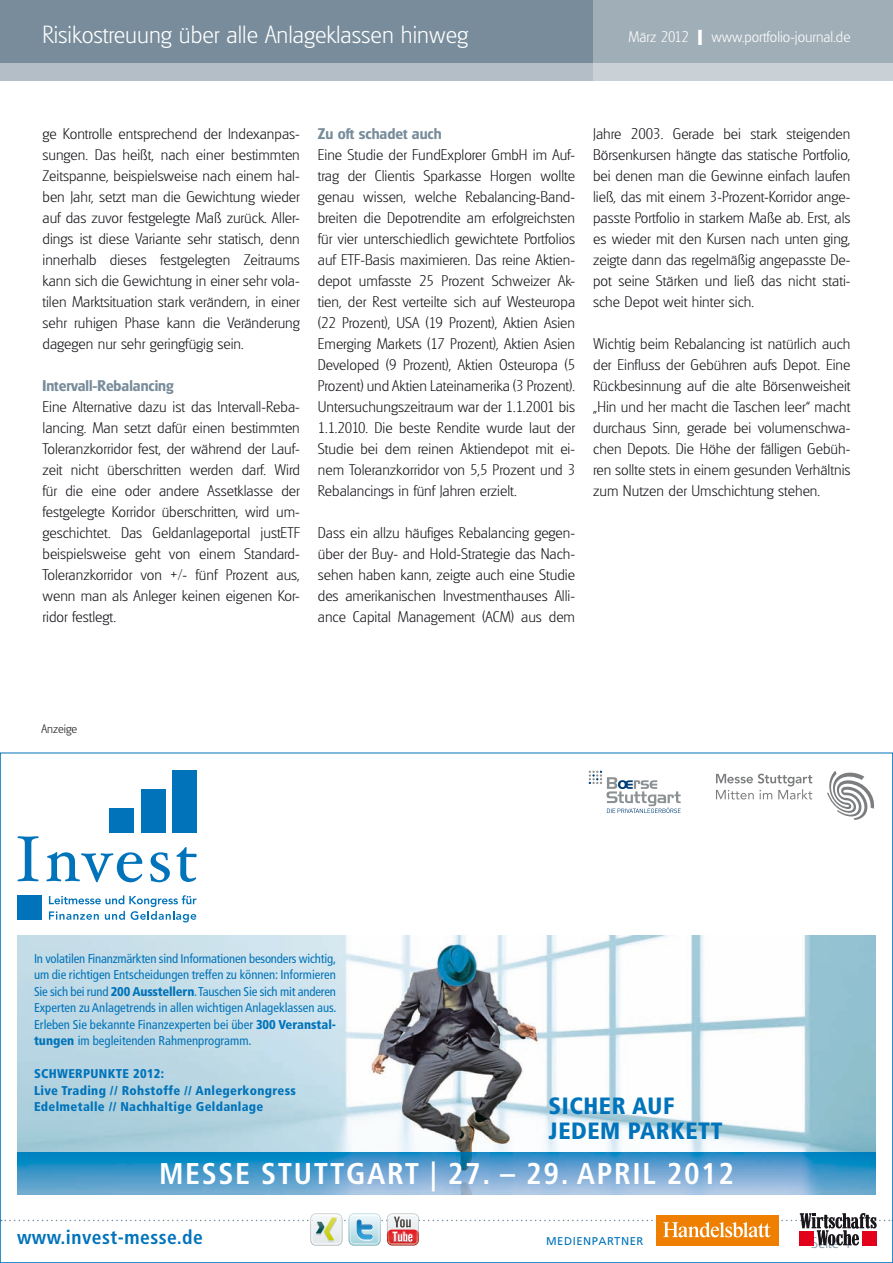
<style>
.page{position:relative;width:893px;height:1263px;background:#fff}
.page>*{position:absolute;margin:0;border:0;box-sizing:border-box;transform-origin:0 0}
.t1{font:700 condensed 30px "Frutiger";letter-spacing:.055em;color:#fff}
.t2{font:200 24px "Glasgow Serial";color:#fff}
.t3{font:900 condensed 23.55px/25px "Frutiger";letter-spacing:.025em;color:#0073ba}
.t4{font:700 condensed 19.5px "Frutiger";letter-spacing:.025em;color:#0073ba}
.t5{font:200 15px/21px "Glasgow Serial";color:#1a171c;text-align:justify}
.t6{font:700 15px "Glasgow Serial";color:#788c9b}
.t7{font:200 15px "Glasgow Serial";color:#fff}
.t8{font:200 15px "Glasgow Serial";color:#788c9b}
.t9{font:condensed 12.75px/16.5px "Frutiger";color:#0073ba;text-align:justify}
.t10{font:900 condensed 12.75px/16.5px "Frutiger";letter-spacing:.025em;color:#0073ba}
.t11{font:200 12px "Glasgow Serial";color:#1a171c}
.t12{font:11.25px "Frutiger";letter-spacing:.05em;color:#0073ba}
.s1{font-weight:700;font-size:21px}
.s2{font-weight:900}
</style>
<div class="page">
<div style="left:0;top:0;width:893px;height:81px;background:#788c9b"></div>
<div style="left:0;top:64px;width:893px;height:17px;background:#b3bec6"></div>
<svg style="left:593px;top:0;width:300px;height:81px;background:#a9b5be"></svg>
<img style="left:17px;top:935px;width:859px;height:217px">
<div style="left:172px;top:770px;width:25px;height:63px;background:#0073ba"></div>
<div style="left:141px;top:789px;width:24px;height:44px;background:#0073ba"></div>
<div style="left:110px;top:808px;width:24px;height:25px;background:#0073ba"></div>
<svg style="left:18px;top:836px;width:20px;height:45px"></svg>
<svg style="left:46px;top:852px;width:96px;height:30px"></svg>
<svg style="left:150px;top:852px;width:20px;height:30px"></svg>
<svg style="left:176px;top:847px;width:21px;height:35px"></svg>
<div style="left:18px;top:896px;width:24px;height:24px;background:#0073ba"></div>
<svg style="left:49px;top:895px;width:147px;height:27px"></svg>
<div style="left:656px;top:1215px;width:122px;height:31px;background:#ee7f00"></div>
<svg style="left:1px;top:1213px;width:892px;height:32px"></svg>
<img style="left:17px;top:1152px;width:859px;height:43px">
<svg style="left:827px;top:771px;width:47px;height:49px"></svg>
<svg style="left:716px;top:774px;width:96px;height:25px"></svg>
<svg style="left:589px;top:771px;width:92px;height:42px"></svg>
<h2 class="t2" style="left:43px;top:20px;width:427px">Risikostreuung über alle Anlageklassen hinweg</h2>
<p class="t7" style="left:629px;top:27px;width:223px">März 2012 <span class="s1">I</span> www.portfolio-journal.de</p>
<p class="t5" style="left:43px;top:123px;width:259px">ge Kontrolle entsprechend der Indexanpas&shy;sungen. Das heißt, nach einer bestimmten Zeitspanne, beispielsweise nach einem hal&shy;ben Jahr, setzt man die Gewichtung wieder auf das zuvor festgelegte Maß zurück. Aller&shy;dings ist diese Variante sehr statisch, denn innerhalb dieses festgelegten Zeitraums kann sich die Gewichtung in einer sehr vola&shy;tilen Marktsituation stark verändern, in einer sehr ruhigen Phase kann die Veränderung dagegen nur sehr geringfügig sein.</p>
<p class="t6" style="left:43px;top:376px;width:133px">Intervall-Rebalancing</p>
<p class="t5" style="left:43px;top:396px;width:259px">Eine Alternative dazu ist das Intervall-Reba&shy;lancing. Man setzt dafür einen bestimmten Toleranzkorridor fest, der während der Lauf&shy;zeit nicht überschritten werden darf. Wird für die eine oder andere Assetklasse der festgelegte Korridor überschritten, wird um&shy;geschichtet. Das Geldanlageportal justETF beispielsweise geht von einem Standard-Toleranzkorridor von +/- fünf Prozent aus, wenn man als Anleger keinen eigenen Kor&shy;ridor festlegt.</p>
<p class="t6" style="left:318px;top:124px;width:125px">Zu oft schadet auch</p>
<p class="t5" style="left:318px;top:144px;width:259px">Eine Studie der FundExplorer GmbH im Auf&shy;trag der Clientis Sparkasse Horgen wollte genau wissen, welche Rebalancing-Band&shy;breiten die Depotrendite am erfolgreichsten für vier unterschiedlich gewichtete Portfolios auf ETF-Basis maximieren. Das reine Aktien&shy;depot umfasste 25 Prozent Schweizer Ak&shy;tien, der Rest verteilte sich auf Westeuropa (22 Prozent), USA (19 Prozent), Aktien Asien Emerging Markets (17 Prozent), Aktien Asien Developed (9 Prozent), Aktien Osteuropa (5<br>Prozent) und Aktien Lateinamerika (3 Prozent).<br>Untersuchungszeitraum war der 1.1.2001 bis 1.1.2010. Die beste Rendite wurde laut der Studie bei dem reinen Aktiendepot mit ei&shy;nem Toleranzkorridor von 5,5 Prozent und 3<br>Rebalancings in fünf Jahren erzielt.</p>
<p class="t5" style="left:318px;top:522px;width:259px">Dass ein allzu häufiges Rebalancing gegen&shy;über der Buy- and Hold-Strategie das Nach&shy;sehen haben kann, zeigte auch eine Studie des amerikanischen Investmenthauses Alli&shy;ance Capital Management (ACM) aus dem</p>
<p class="t5" style="left:593px;top:123px;width:259px">Jahre 2003. Gerade bei stark steigenden Börsenkursen hängte das statische Portfolio, bei denen man die Gewinne einfach laufen ließ, das mit einem 3-Prozent-Korridor ange&shy;passte Portfolio in starkem Maße ab. Erst, als es wieder mit den Kursen nach unten ging, zeigte dann das regelmäßig angepasste De&shy;pot seine Stärken und ließ das nicht stati&shy;sche Depot weit hinter sich.</p>
<p class="t5" style="left:593px;top:333px;width:259px">Wichtig beim Rebalancing ist natürlich auch der Einfluss der Gebühren aufs Depot. Eine Rückbesinnung auf die alte Börsenweisheit „Hin und her macht die Taschen leer“ macht durchaus Sinn, gerade bei volumenschwa&shy;chen Depots. Die Höhe der fälligen Gebüh&shy;ren sollte stets in einem gesunden Verhältnis zum Nutzen der Umschichtung stehen.</p>
<p class="t11" style="left:41px;top:722px;width:37px">Anzeige</p>
<p class="t9" style="left:34px;top:950px;width:304px">In volatilen Finanzmärkten sind Informationen besonders wichtig, um die richtigen Entscheidungen treffen zu können: Informieren Sie sich bei rund <span class="s2">200 Ausstellern</span>. Tauschen Sie sich mit anderen Experten zu Anlagetrends in allen wichtigen Anlageklassen aus.<br>Erleben Sie bekannte Finanzexperten bei über <span class="s2">300 Veranstal&shy;tungen</span> im beglei tenden Rahmenprogramm.</p>
<p class="t10" style="left:34px;top:1065px;width:263px">SCHWERPUNKTE 2012:<br>Live Trading // Rohstoffe // Anlegerkongress<br>Edelmetalle // Nachhaltige Geldanlage</p>
<h3 class="t3" style="left:549px;top:1093px;width:175px">SICHER AUF<br>JEDEM PARKETT</h3>
<h1 class="t1" style="left:159px;top:1156px;width:576px">MESSE STUTTGART | 27. – 29. APRIL 2012</h1>
<h3 class="t4" style="left:17px;top:1226px;width:187px">www.invest-messe.de</h3>
<p class="t12" style="left:546px;top:1235px;width:99px">MEDIENPARTNER</p>
<p class="t8" style="left:811px;top:1234px;width:41px">Seite 4</p>
</div>
